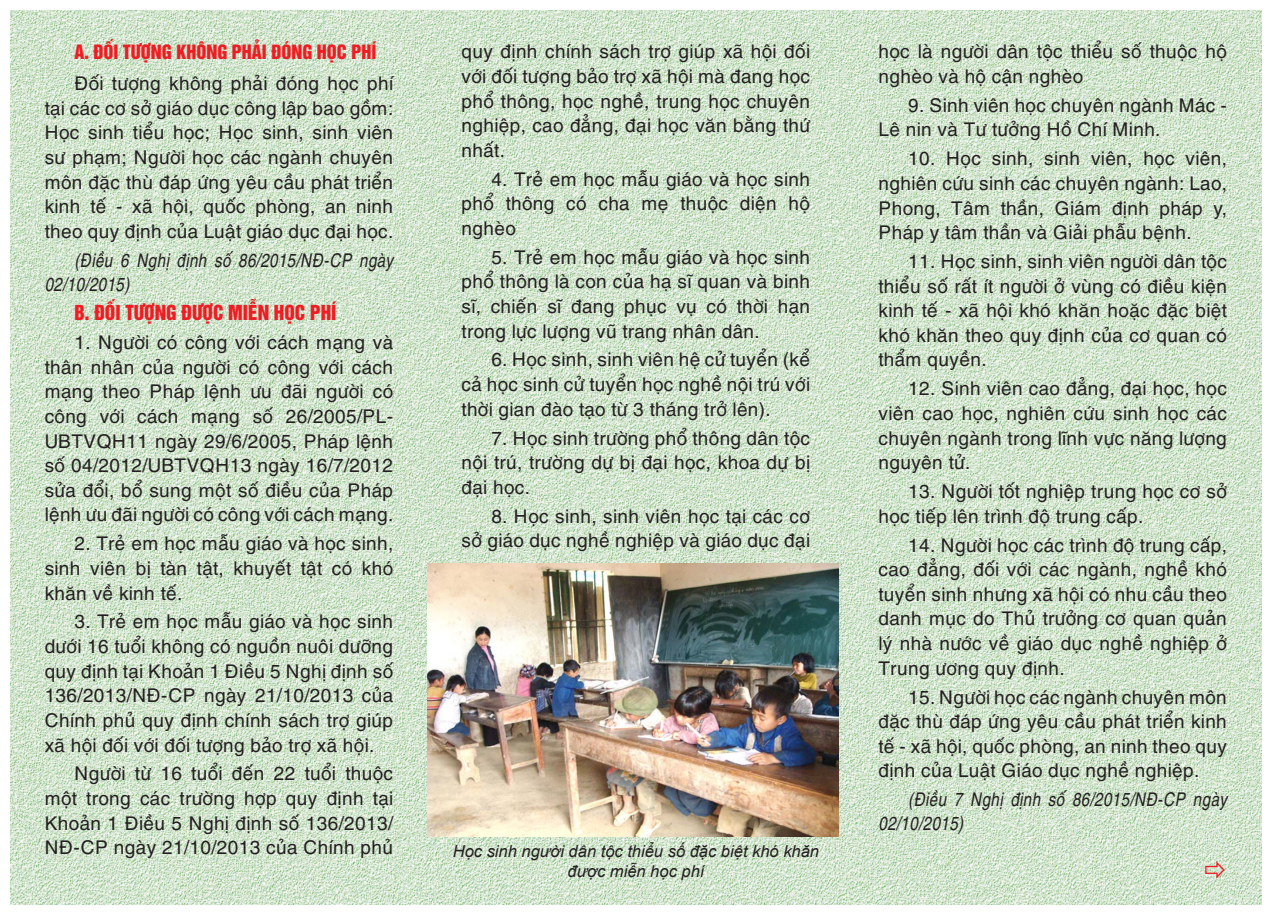
<style>
.page{position:relative;width:1272px;height:915px;background:#fff}
.page>*{position:absolute;margin:0;border:0;box-sizing:border-box;transform-origin:0 0}
.t1{font:18.9px/24.6px "UTM Helve";letter-spacing:-.005em;color:#231f20;text-align:justify}
.t2{font:italic 18.9px/24.6px "UTM Helve";color:#231f20;scale:.8 1}
.t3{font:18.9px "UTM Helvet Ins";color:#ee1d23}
.t4{font:18px "UTM Helvet Ins";color:#ee1d23}
.t5{font:italic 16.5px/19.8px "Arial";color:#231f20;text-align:center}
</style>
<div class="page">
<img style="left:11px;top:11px;width:1250px;height:893px">
<img style="left:427px;top:563px;width:411px;height:273px">
<svg style="left:1205px;top:861px;width:19px;height:16px"></svg>
<p class="t4" style="left:74px;top:37px;width:303px">A. ĐỐI TƯỢNG KHÔNG PHẢI ĐÓNG HỌC PHÍ</p>
<p class="t1" style="left:45px;top:69px;width:350px;text-indent:30px">Đối tượng không phải đóng học phí tại các cơ sở giáo dục công lập bao gồm:<br>Học sinh tiểu học; Học sinh, sinh viên sư phạm; Người học các ngành chuyên môn đặc thù đáp ứng yêu cầu phát triển kinh tế - xã hội, quốc phòng, an ninh theo quy định của Luật giáo dục đại học.</p>
<p class="t2" style="left:45px;top:245px;width:437px;text-indent:30px">(Điều 6 Nghị định số 86/2015/NĐ-CP ngày<br>02/10/2015)</p>
<p class="t3" style="left:74px;top:297px;width:263px">B. ĐỐI TƯỢNG ĐƯỢC MIỄN HỌC PHÍ</p>
<p class="t1" style="left:45px;top:328px;width:350px;text-indent:30px">1. Người có công với cách mạng và thân nhân của người có công với cách mạng theo Pháp lệnh ưu đãi người có công với cách mạng số 26/2005/PL-UBTVQH11 ngày 29/6/2005, Pháp lệnh số 04/2012/UBTVQH13 ngày 16/7/2012 sửa đổi, bổ sung một số điều của Pháp lệnh ưu đãi người có công với cách mạng.</p>
<p class="t1" style="left:45px;top:529px;width:350px;text-indent:30px">2. Trẻ em học mẫu giáo và học sinh, sinh viên bị tàn tật, khuyết tật có khó khăn về kinh tế.</p>
<p class="t1" style="left:45px;top:607px;width:350px;text-indent:30px">3. Trẻ em học mẫu giáo và học sinh dưới 16 tuổi không có nguồn nuôi dưỡng quy định tại Khoản 1 Điều 5 Nghị định số 136/2013/NĐ-CP ngày 21/10/2013 của Chính phủ quy định chính sách trợ giúp xã hội đối với đối tượng bảo trợ xã hội.</p>
<p class="t1" style="left:45px;top:759px;width:350px;text-indent:30px">Người từ 16 tuổi đến 22 tuổi thuộc một trong các trường hợp quy định tại Khoản 1 Điều 5 Nghị định số 136/2013/ NĐ-CP ngày 21/10/2013 của Chính phủ</p>
<p class="t1" style="left:461px;top:37px;width:350px">quy định chính sách trợ giúp xã hội đối với đối tượng bảo trợ xã hội mà đang học phổ thông, học nghề, trung học chuyên nghiệp, cao đẳng, đại học văn bằng thứ nhất.</p>
<p class="t1" style="left:461px;top:164px;width:350px;text-indent:30px">4. Trẻ em học mẫu giáo và học sinh phổ thông có cha mẹ thuộc diện hộ nghèo</p>
<p class="t1" style="left:461px;top:243px;width:350px;text-indent:30px">5. Trẻ em học mẫu giáo và học sinh phổ thông là con của hạ sĩ quan và binh sĩ, chiến sĩ đang phục vụ có thời hạn trong lực lượng vũ trang nhân dân.</p>
<p class="t1" style="left:461px;top:345px;width:350px;text-indent:30px">6. Học sinh, sinh viên hệ cử tuyển (kể cả học sinh cử tuyển học nghề nội trú với thời gian đào tạo từ 3 tháng trở lên).</p>
<p class="t1" style="left:461px;top:423px;width:350px;text-indent:30px">7. Học sinh trường phổ thông dân tộc nội trú, trường dự bị đại học, khoa dự bị đại học.</p>
<p class="t1" style="left:461px;top:501px;width:350px;text-align:right">8. Học sinh, sinh viên học tại các cơ<br>sở giáo dục nghề nghiệp và giáo dục đại</p>
<p class="t5" style="left:453px;top:841px;width:368px">Học sinh người dân tộc thiểu số đặc biệt khó khăn được miễn học phí</p>
<p class="t1" style="left:878px;top:37px;width:350px">học là người dân tộc thiểu số thuộc hộ nghèo và hộ cận nghèo</p>
<p class="t1" style="left:878px;top:91px;width:350px;text-indent:30px">9. Sinh viên học chuyên ngành Mác -<br>Lê nin và Tư tưởng Hồ Chí Minh.</p>
<p class="t1" style="left:878px;top:144px;width:350px;text-indent:30px">10. Học sinh, sinh viên, học viên, nghiên cứu sinh các chuyên ngành: Lao, Phong, Tâm thần, Giám định pháp y, Pháp y tâm thần và Giải phẫu bệnh.</p>
<p class="t1" style="left:878px;top:247px;width:350px;text-indent:30px">11. Học sinh, sinh viên người dân tộc thiểu số rất ít người ở vùng có điều kiện kinh tế - xã hội khó khăn hoặc đặc biệt khó khăn theo quy định của cơ quan có thẩm quyền.</p>
<p class="t1" style="left:878px;top:374px;width:350px;text-indent:30px">12. Sinh viên cao đẳng, đại học, học viên cao học, nghiên cứu sinh học các chuyên ngành trong lĩnh vực năng lượng nguyên tử.</p>
<p class="t1" style="left:878px;top:477px;width:350px;text-indent:30px">13. Người tốt nghiệp trung học cơ sở học tiếp lên trình độ trung cấp.</p>
<p class="t1" style="left:878px;top:530px;width:350px;text-indent:30px">14. Người học các trình độ trung cấp, cao đẳng, đối với các ngành, nghề khó tuyển sinh nhưng xã hội có nhu cầu theo danh mục do Thủ trưởng cơ quan quản lý nhà nước về giáo dục nghề nghiệp ở Trung ương quy định.</p>
<p class="t1" style="left:878px;top:682px;width:350px;text-indent:30px">15. Người học các ngành chuyên môn đặc thù đáp ứng yêu cầu phát triển kinh tế - xã hội, quốc phòng, an ninh theo quy định của Luật Giáo dục nghề nghiệp.</p>
<p class="t2" style="left:878px;top:784px;width:437px;line-height:24px;text-indent:30px">(Điều 7 Nghị định số 86/2015/NĐ-CP ngày<br>02/10/2015)</p>
</div>
